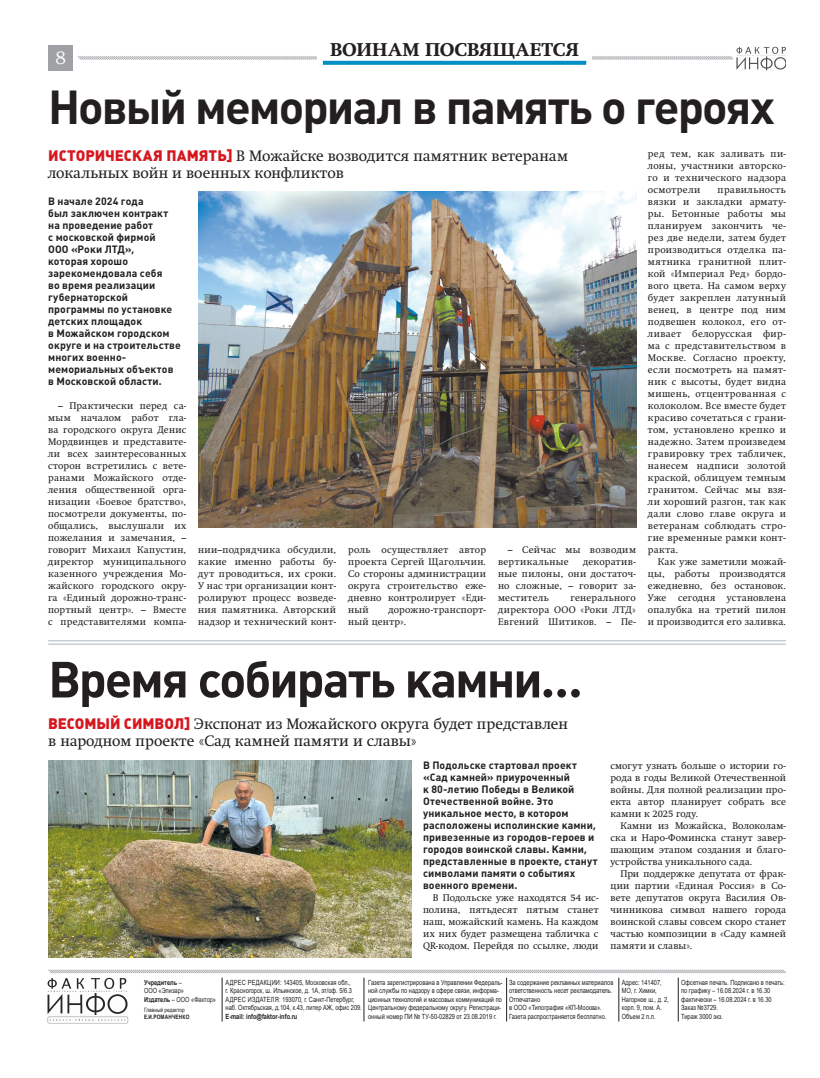
<style>
.page{position:relative;width:820px;height:1078px;background:#fff}
.page>*{position:absolute;margin:0;border:0;box-sizing:border-box;transform-origin:0 0}
.Заголовок_основной_50{font:50px "Plumb Bold C";letter-spacing:-.045em;color:#231f20}
.Заголовок_основной_50-2{font:47px "Plumb Bold C";letter-spacing:-.04em;color:#231f20}
.t1{font:18px "Swift Extra Bold C";letter-spacing:.01em;color:#231f20}
.t2{font:18px "Bookman Old Style";color:#fff}
.Подзаголовок_основной{font:15px/17px "Swift C";letter-spacing:.005em;color:#231f20}
.Лид_основной{font:10.5px/12px "Plumb Bold C";letter-spacing:.01em;color:#231f20}
.Текст{font:9.6px/12px "Swift C";letter-spacing:.03em;color:#231f20;text-align:justify}
.t3{font:7.1px/8.5px "Arial";color:#231f20;scale:.8 1}
.t4{font:700 7.1px "Arial";color:#231f20;scale:.8 1}
.t5{font:7px/8.4px "Arial";color:#231f20;scale:.8 1}
.t6{font:6px/7.2px "Arial";color:#231f20;scale:.8 1}
.s1{font-family:"Plumb";font-weight:900;color:#d7171f}
.s2{font-weight:700}
</style>
<div class="page">
<div style="left:48px;top:45px;width:25px;height:25px;background:#a0a1a5"></div>
<svg style="left:77px;top:56px;width:655px;height:4px"></svg>
<img style="left:732px;top:46px;width:53px;height:24px">
<img style="left:47px;top:977px;width:82px;height:46px">
<svg style="left:48px;top:969px;width:738px;height:4px"></svg>
<hr style="left:363px;top:977px;width:1px;height:44px;background:#231f20">
<hr style="left:506px;top:977px;width:1px;height:44px;background:#231f20">
<hr style="left:618px;top:977px;width:1px;height:44px;background:#231f20">
<hr style="left:222px;top:977px;width:1px;height:44px;background:#231f20">
<div style="left:317px;top:43px;width:274px;height:26px;background:#fff"></div>
<svg style="left:323px;top:61px;width:263px;height:4px"></svg>
<hr style="left:677px;top:977px;width:1px;height:44px;background:#231f20">
<img style="left:48px;top:760px;width:363px;height:197px">
<hr style="left:48px;top:643px;width:737px;height:1px;background:#adb8c0">
<hr style="left:48px;top:640px;width:737px;height:1px;background:#adb8c0">
<svg style="left:635px;top:191px;width:2px;height:96px"></svg>
<img style="left:198px;top:191px;width:437px;height:336px">
<h3 class="t2" style="left:55px;top:46px;width:13px">8</h3>
<p class="t1" style="left:330px;top:39px;width:250px">ВОИНАМ ПОСВЯЩАЕТСЯ</p>
<p class="Заголовок_основной_50-2" style="left:48px;top:81px;width:727px">Новый мемориал в память о героях</p>
<p class="Подзаголовок_основной" style="left:48px;top:147px;width:521px"><span class="s1">ИСТОРИЧЕСКАЯ ПАМЯТЬ]</span> В Можайске возводится памятник ветеранам локальных войн и военных конфликтов</p>
<p class="Лид_основной" style="left:48px;top:195px;width:134px">В начале 2024 года<br>был заключен контракт на проведение работ<br>с московской фирмой<br>ООО «Роки ЛТД»,<br>которая хорошо зарекомендовала себя<br>во время реализации губернаторской программы по установке детских площадок<br>в Можайском городском округе и на строительстве многих военно&shy;мемориальных объектов в Московской области.</p>
<p class="Текст" style="left:48px;top:399px;width:139px;text-indent:10px">– Практически перед са&shy;мым началом работ гла&shy;ва городского округа Денис Мордвинцев и представите&shy;ли всех заинтересованных сторон встретились с вете&shy;ранами Можайского отде&shy;ления общественной орга&shy;низации «Боевое братство», посмотрели документы, по&shy;общались, выслушали их пожелания и замечания, – говорит Михаил Капустин, директор муниципального казенного учреждения Мо&shy;жайского городского окру&shy;га «Единый дорожно-транс&shy;портный центр». – Вместе с представителями компа-</p>
<p class="Текст" style="left:198px;top:543px;width:139px">нии–подрядчика обсудили, какие именно работы бу&shy;дут проводиться, их сроки.<br>У нас три организации конт&shy;ролируют процесс возведе&shy;ния памятника. Авторский надзор и технический конт-</p>
<p class="Текст" style="left:348px;top:543px;width:139px">роль осуществляет автор проекта Сергей Щагольчин.<br>Со стороны администрации округа строительство еже&shy;дневно контролирует «Еди&shy;ный</p>
<p class="Текст" style="left:498px;top:543px;width:139px;text-indent:10px">– Сейчас мы возводим вертикальные</p>
<p class="Текст" style="left:498px;top:555px;width:139px;text-indent:85px">декоратив&shy;ные пилоны, они достаточ&shy;но сложные, – говорит за&shy;меститель</p>
<p class="Текст" style="left:498px;top:591px;width:139px;text-indent:72px">генерального директора ООО «Роки ЛТД» Евгений Шитиков. – Пе-</p>
<p class="Текст" style="left:348px;top:603px;width:139px;text-indent:40px">дорожно-транспорт&shy;ный центр».</p>
<p class="Текст" style="left:647px;top:147px;width:139px">ред тем, как заливать пи&shy;лоны, участники авторско&shy;го и технического надзора осмотрели</p>
<p class="Текст" style="left:647px;top:183px;width:139px;text-indent:70px">правильность вязки и закладки армату&shy;ры. Бетонные работы мы планируем закончить че&shy;рез две недели, затем будет производиться отделка па&shy;мятника гранитной плит&shy;кой «Империал Ред» бордо&shy;вого цвета. На самом верху будет закреплен латунный венец, в центре под ним подвешен колокол, его от&shy;ливает белорусская фир&shy;ма с представительством в Москве. Согласно проекту, если посмотреть на памят&shy;ник с высоты, будет видна мишень, отцентрованная с колоколом. Все вместе будет красиво сочетаться с грани&shy;том, установлено крепко и надежно. Затем произведем гравировку трех табличек, нанесем надписи золотой краской, облицуем темным гранитом. Сейчас мы взя&shy;ли хороший разгон, так как дали слово главе округа и ветеранам соблюдать стро&shy;гие временные рамки конт&shy;ракта.</p>
<p class="Текст" style="left:647px;top:555px;width:139px;text-indent:10px">Как уже заметили можай&shy;цы, работы производятся ежедневно, без остановок.<br>Уже сегодня установлена опалубка на третий пилон и производится его заливка.</p>
<p class="Заголовок_основной_50" style="left:48px;top:651px;width:536px">Время собирать камни…</p>
<p class="Подзаголовок_основной" style="left:48px;top:715px;width:521px"><span class="s1">ВЕСОМЫЙ СИМВОЛ]</span> Экспонат из Можайского округа будет представлен в народном проекте «Сад камней памяти и славы»</p>
<p class="Лид_основной" style="left:423px;top:759px;width:176px">В Подольске стартовал проект «Сад камней» приуроченный<br>к 80-летию Победы в Великой<br>Отечественной войне. Это уникальное место, в котором расположены исполинские камни, привезенные из городов-героев и городов воинской славы. Камни, представленные в проекте, станут символами памяти о событиях военного времени.</p>
<p class="Текст" style="left:423px;top:891px;width:177px;text-indent:10px">В Подольске уже находятся 54 ис&shy;полина, пятьдесят пятым станет наш, можайский камень. На каждом их них будет размещена табличка с QR-кодом. Перейдя по ссылке, люди</p>
<p class="Текст" style="left:610px;top:759px;width:177px">смогут узнать больше о истории го&shy;рода в годы Великой Отечественной войны. Для полной реализации про&shy;екта автор планирует собрать все камни к 2025 году.</p>
<p class="Текст" style="left:610px;top:819px;width:177px;text-indent:10px">Камни из Можайска, Волоколам&shy;ска и Наро-Фоминска станут завер&shy;шающим этапом создания и благо&shy;устройства уникального сада.</p>
<p class="Текст" style="left:610px;top:867px;width:177px;text-indent:10px">При поддержке депутата от фрак&shy;ции партии «Единая Россия» в Со&shy;вете депутатов округа Василия Ов&shy;чинникова символ нашего города воинской славы совсем скоро станет частью композиции в «Саду камней памяти и славы».</p>
<p class="t5" style="left:144px;top:977px;width:51px"><span class="s2">Учредитель</span> –<br>ООО «Элизар»</p>
<p class="t5" style="left:144px;top:994px;width:92px"><span class="s2">Издатель</span> – ООО «Фактор»</p>
<p class="t6" style="left:144px;top:1005px;width:58px">Главный редактор<br><span class="s2">Е.И.РОМАНЧЕНКО</span></p>
<p class="t3" style="left:225px;top:977px;width:172px">АДРЕС РЕДАКЦИИ: 143405, Московская обл.,<br>г. Красногорск, ш. Ильинское, д. 1А, эт/оф. 5/6.3<br>АДРЕС ИЗДАТЕЛЯ: 193070, г. Санкт-Петербург, наб. Октябрьская, д.104, к.43, литер АЖ, офис 209.</p>
<p class="t4" style="left:225px;top:1011px;width:91px">Е-mail: info@faktor-info.ru</p>
<p class="t3" style="left:368px;top:977px;width:169px">Газета зарегистрирована в Управлении Федераль&shy;ной службы по надзору в сфере связи, информа&shy;ционных технологий и массовых коммуникаций по Центральному федеральному округу. Регистраци&shy;онный номер ПИ № ТУ-50-02829 от 23.08.2019 г.</p>
<p class="t3" style="left:509px;top:977px;width:132px">За содержание рекламных материалов ответственность несет рекламодатель.</p>
<p class="t3" style="left:509px;top:994px;width:117px">Отпечатано<br>в ООО «Типография «КП-Москва».</p>
<p class="t3" style="left:509px;top:1011px;width:123px">Газета распространяется бесплатно.</p>
<p class="t3" style="left:621px;top:977px;width:51px">Адрес: 141407,</p>
<p class="t3" style="left:621px;top:986px;width:60px">МО, г. Химки,<br>Нагорное ш., д. 2,</p>
<p class="t3" style="left:621px;top:1003px;width:52px">корп. 9, пом. А.</p>
<p class="t3" style="left:621px;top:1011px;width:44px">Объем 2 п.л.</p>
<p class="t3" style="left:681px;top:977px;width:131px">Офсетная печать. Подписано в печать:</p>
<p class="t3" style="left:681px;top:986px;width:113px">по графику – 16.08.2024 г. в 16.30</p>
<p class="t3" style="left:681px;top:994px;width:115px">фактически – 16.08.2024 г. в 16.30</p>
<p class="t3" style="left:681px;top:1003px;width:47px">Заказ №3729.</p>
<p class="t3" style="left:681px;top:1011px;width:54px">Тираж 3000 экз.</p>
</div>
